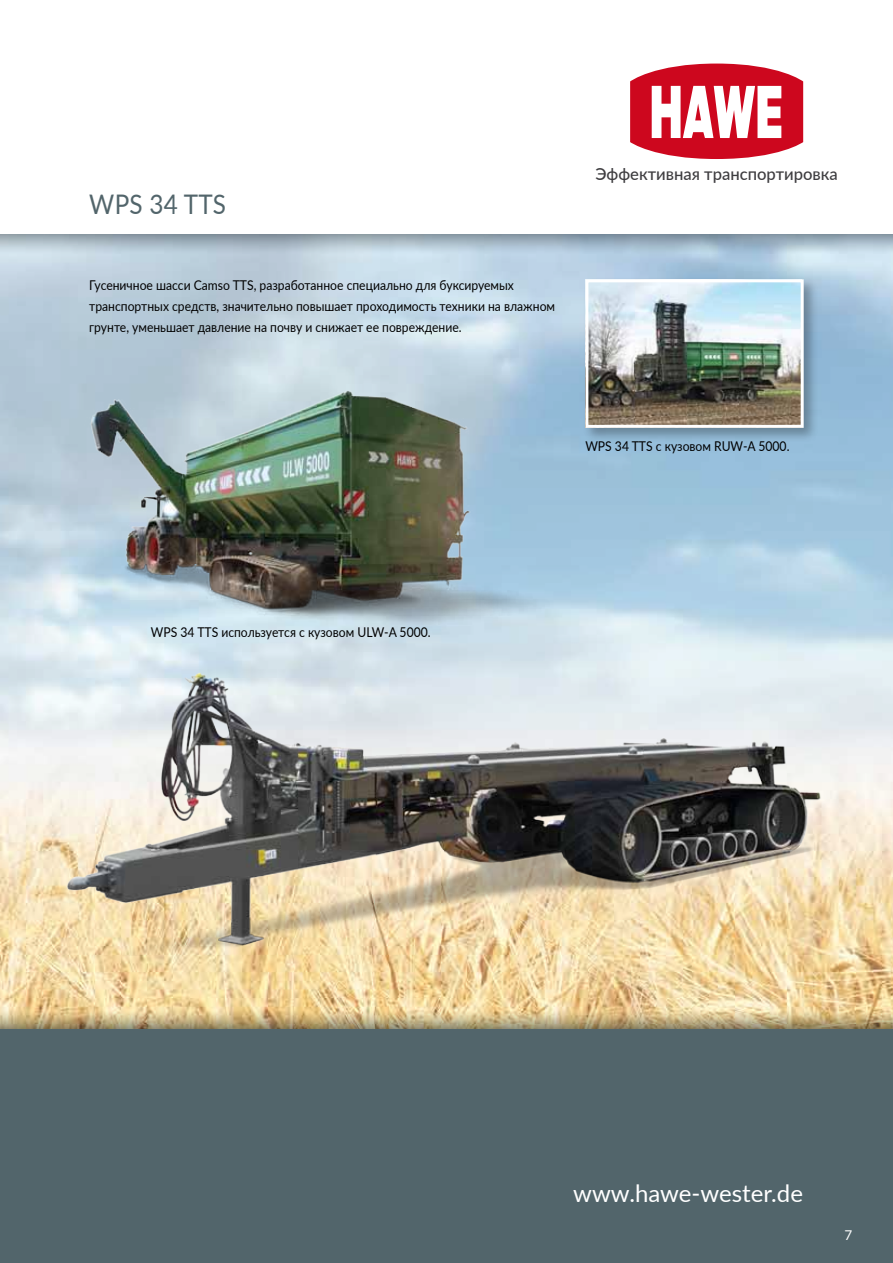
<style>
.page{position:relative;width:893px;height:1263px;background:#fff}
.page>*{position:absolute;margin:0;border:0;box-sizing:border-box;transform-origin:0 0}
.t1{font:27px "Lato";letter-spacing:.01em;color:#52656b;scale:.9 1}
.t2{font:24px "Lato";color:#fff}
.t3{font:500 16.65px "Lato";color:#3e3d40}
.t4{font:13.5px/21px "Lato";color:#000;scale:.9 1}
.t5{font:13.5px "Lato";color:#fff}
</style>
<div class="page">
<img style="left:0;top:253px;width:893px;height:757px">
<svg style="left:0;top:1010px;width:893px;height:19px;background:#c2ad7f"></svg>
<svg style="left:0;top:234px;width:893px;height:19px;background:#a5b7c5"></svg>
<div style="left:0;top:1029px;width:893px;height:234px;background:#52656b"></div>
<svg style="left:630px;top:64px;width:173px;height:95px"></svg>
<img style="left:57px;top:660px;width:772px;height:296px">
<img style="left:77px;top:384px;width:508px;height:267px">
<div style="left:582px;top:276px;width:237px;height:167px;background:#000;opacity:.3"></div>
<img style="left:589px;top:283px;width:211px;height:141px">
<div style="left:585px;top:279px;width:219px;height:149px;border:3px solid #fff"></div>
<h1 class="t1" style="left:89px;top:185px;width:153px">WPS 34 TTS</h1>
<p class="t4" style="left:89px;top:274px;width:519px">Гусеничное шасси Camso TTS, разработанное специально для буксируемых транспортных средств, значительно повышает проходимость техники на влажном грунте, уменьшает давление на почву и снижает ее повреждение.</p>
<p class="t3" style="left:595px;top:162px;width:244px">Эффективная транспортировка</p>
<p class="t4" style="left:585px;top:435px;width:228px">WPS 34 TTS с кузовом RUW-A 5000.</p>
<p class="t4" style="left:151px;top:621px;width:312px">WPS 34 TTS используется с кузовом ULW-A 5000.</p>
<h2 class="t2" style="left:573px;top:1176px;width:231px">www.hawe-wester.de</h2>
<p class="t5" style="left:844px;top:1225px;width:9px">7</p>
</div>
